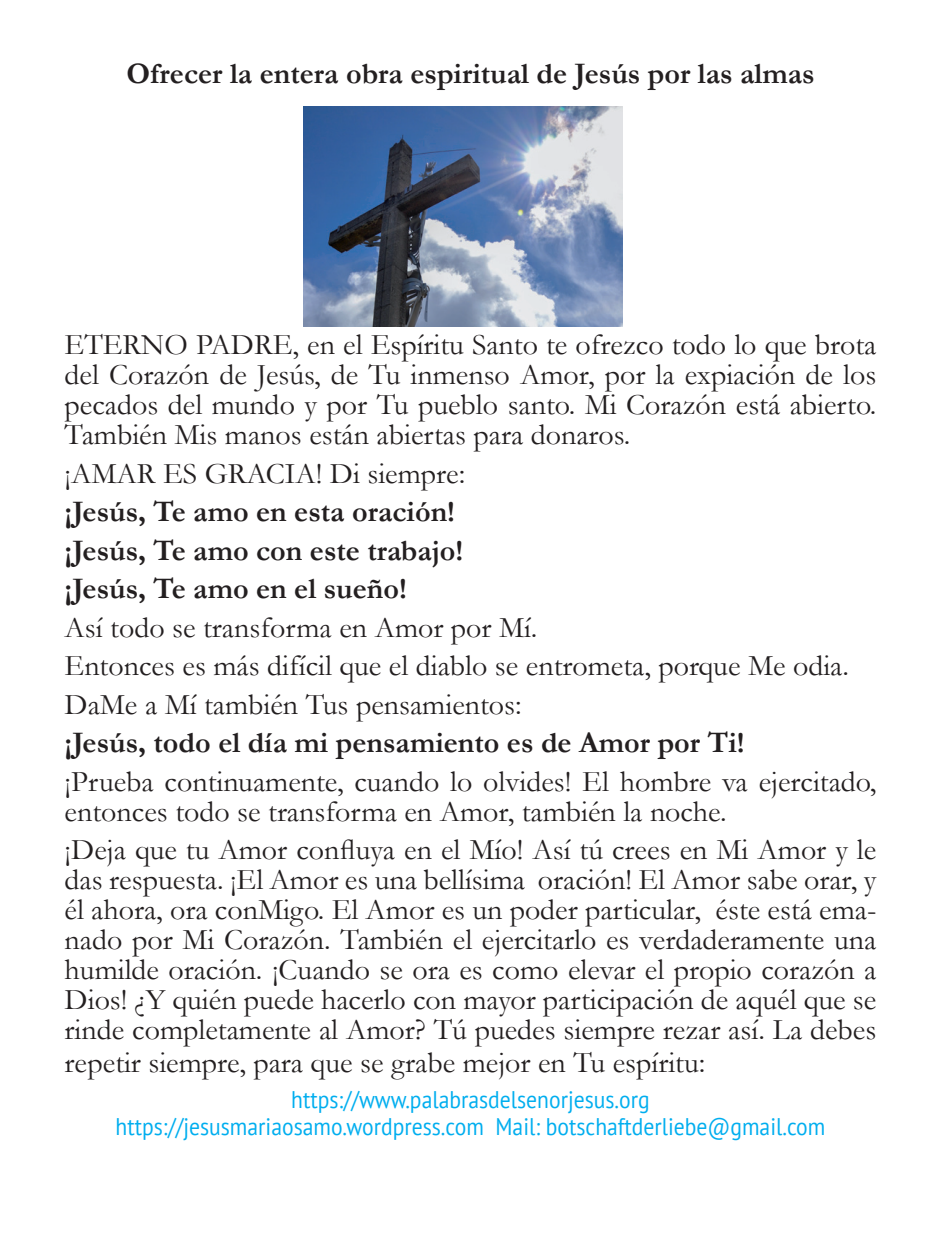
<style>
.page{position:relative;width:936px;height:1234px;background:#fff}
.page>*{position:absolute;margin:0;border:0;box-sizing:border-box;transform-origin:0 0}
.t1{font:30px/30px "Garamond";color:#231f20;text-align:justify}
.t2{font:700 30px/38.4px "Garamond";color:#231f20}
.t3{font:24px/27px "PT Sans";color:#00aeef;text-align:center;scale:.9 1}
</style>
<div class="page">
<img style="left:304px;top:106px;width:318px;height:220px">
<p class="t2" style="left:126px;top:53px;width:689px">Ofrecer la entera obra espiritual de Jesús por las almas</p>
<p class="t1" style="left:65px;top:329px;width:813px">ETERNO PADRE, en el Espíritu Santo te ofrezco todo lo que brota del Corazón de Jesús, de Tu inmenso Amor, por la expiación de los pecados del mundo y por Tu pueblo santo. Mi Corazón está abierto.<br>También Mis manos están abiertas para donaros.</p>
<p class="t1" style="left:65px;top:458px;width:402px">¡AMAR ES GRACIA! Di siempre:</p>
<p class="t2" style="left:65px;top:492px;width:400px">¡Jesús, Te amo en esta oración! ¡Jesús, Te amo con este trabajo! ¡Jesús, Te amo en el sueño!</p>
<p class="t1" style="left:65px;top:607px;width:785px;line-height:38.4px;text-align:left">Así todo se transforma en Amor por Mí.<br>Entonces es más difícil que el diablo se entrometa, porque Me odia.<br>DaMe a Mí también Tus pensamientos:</p>
<p class="t2" style="left:65px;top:723px;width:681px">¡Jesús, todo el día mi pensamiento es de Amor por Ti!</p>
<p class="t1" style="left:65px;top:765px;width:813px">¡Prueba continuamente, cuando lo olvides! El hombre va ejercitado, entonces todo se transforma en Amor, también la noche.</p>
<p class="t1" style="left:65px;top:834px;width:813px">¡Deja que tu Amor confluya en el Mío! Así tú crees en Mi Amor y le das respuesta. ¡El Amor es una bellísima oración! El Amor sabe orar, y él ahora, ora conMigo. El Amor es un poder particular, éste está ema&shy;nado por Mi Corazón. También el ejercitarlo es verdaderamente una humilde oración. ¡Cuando se ora es como elevar el propio corazón a Dios! ¿Y quién puede hacerlo con mayor participación de aquél que se rinde completamente al Amor? Tú puedes siempre rezar así. La debes</p>
<p class="t1" style="left:65px;top:1047px;width:642px">repetir siempre, para que se grabe mejor en Tu espíritu:</p>
<p class="t3" style="left:116px;top:1085px;width:790px">https://www.palabrasdelsenorjesus.org https://jesusmariaosamo.wordpress.com Mail: botschaftderliebe@gmail.com</p>
</div>
